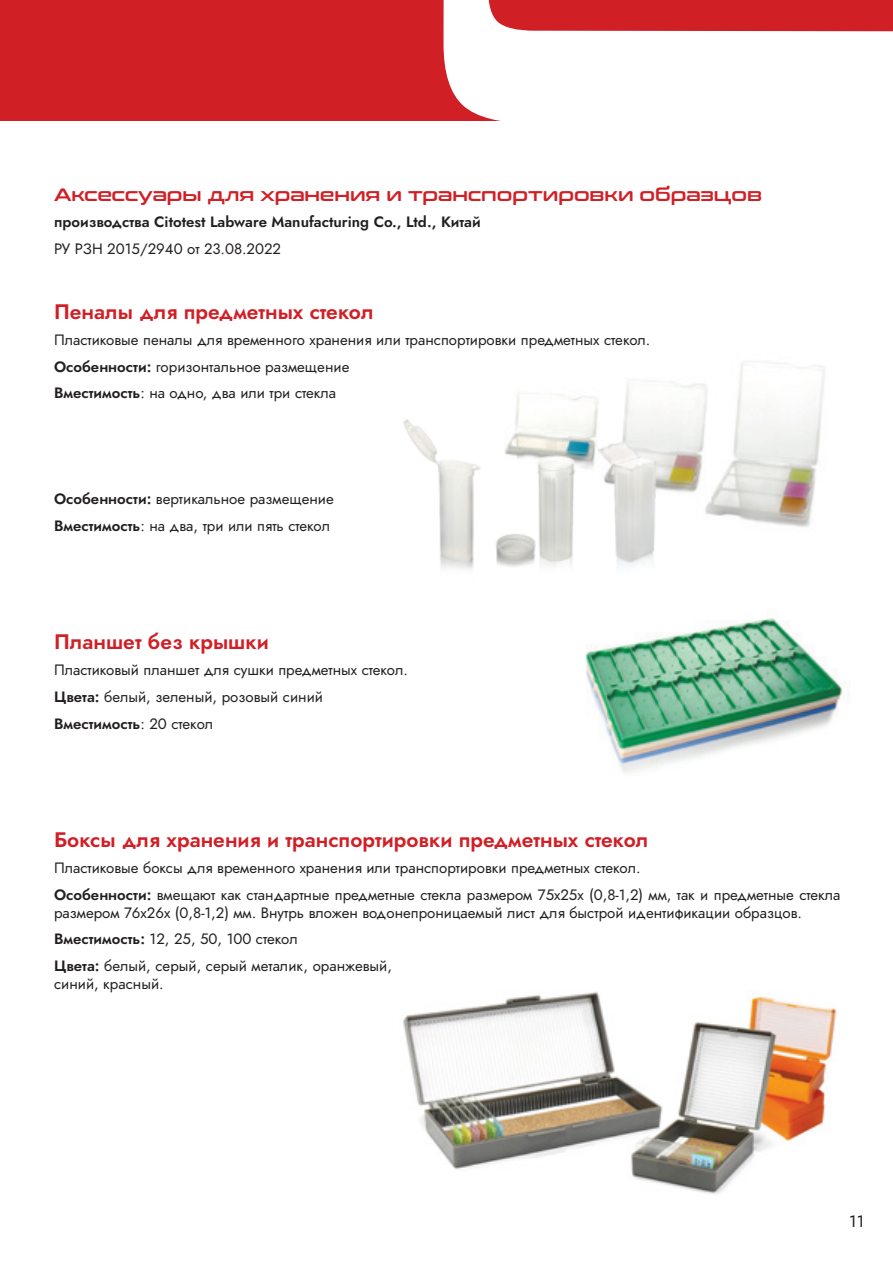
<style>
.page{position:relative;width:893px;height:1263px;background:#fff}
.page>*{position:absolute;margin:0;border:0;box-sizing:border-box;transform-origin:0 0}
.отступ_2п{font:600 21px "Jost";color:#d11f26}
.отступ_2п-2{font:600 18px "Conthrax";color:#d11f26}
.t1{font:16.5px "Jost";color:#231f20}
.отступ_2п-3{font:15px/18px "Jost";color:#231f20}
.отступ_2п-4{font:600 15px "Jost";color:#231f20}
.s1{font-weight:600}
.s2{font-weight:400}
</style>
<div class="page">
<div style="left:0;top:0;width:893px;height:120px;background:#d11f26"></div>
<svg style="left:443px;top:0;width:450px;height:121px;fill:#fff"></svg>
<img style="left:516px;top:361px;width:309px;height:166px">
<img style="left:585px;top:618px;width:259px;height:155px">
<img style="left:403px;top:991px;width:434px;height:203px">
<img style="left:403px;top:413px;width:265px;height:157px">
<p class="отступ_2п-2" style="left:54px;top:181px;width:710px">Аксессуары для хранения и транспортировки образцов</p>
<p class="отступ_2п-4" style="left:54px;top:212px;width:428px">производства Citotest Labware Manufacturing Co., Ltd., Китай</p>
<p class="отступ_2п-3" style="left:54px;top:240px;width:229px">РУ РЗН 2015/2940 от 23.08.2022</p>
<p class="отступ_2п" style="left:54px;top:297px;width:321px">Пеналы для предметных стекол</p>
<p class="отступ_2п-3" style="left:54px;top:331px;width:598px">Пластиковые пеналы для временного хранения или транспортировки предметных стекол.</p>
<p class="отступ_2п-3" style="left:54px;top:358px;width:297px"><span class="s1">Особенности:</span> горизонтальное размещение</p>
<p class="отступ_2п-3" style="left:54px;top:384px;width:284px"><span class="s1">Вместимость</span>: на одно, два или три стекла</p>
<p class="отступ_2п-3" style="left:54px;top:490px;width:281px"><span class="s1">Особенности:</span> вертикальное размещение</p>
<p class="отступ_2п-3" style="left:54px;top:517px;width:278px"><span class="s1">Вместимость</span>: на два, три или пять стекол</p>
<p class="отступ_2п" style="left:54px;top:627px;width:216px">Планшет без крышки</p>
<p class="отступ_2п-3" style="left:54px;top:661px;width:355px">Пластиковый планшет для сушки предметных стекол.</p>
<p class="отступ_2п-3" style="left:54px;top:688px;width:271px"><span class="s1">Цвета:</span> белый, зеленый, розовый синий</p>
<p class="отступ_2п-4" style="left:54px;top:713px;width:161px">Вместимость<span class="s2">: 20 стекол</span></p>
<p class="отступ_2п" style="left:54px;top:825px;width:596px">Боксы для хранения и транспортировки предметных стекол</p>
<p class="отступ_2п-3" style="left:54px;top:859px;width:588px">Пластиковые боксы для временного хранения или транспортировки предметных стекол.</p>
<p class="отступ_2п-3" style="left:54px;top:885px;width:788px"><span class="s1">Особенности:</span> вмещают как стандартные предметные стекла размером 75х25х (0,8-1,2) мм, так и предметные стекла размером 76х26х (0,8-1,2) мм. Внутрь вложен водонепроницаемый лист для быстрой идентификации образцов.</p>
<p class="отступ_2п-3" style="left:54px;top:930px;width:245px"><span class="s1">Вместимость:</span> 12, 25, 50, 100 стекол</p>
<p class="отступ_2п-3" style="left:54px;top:956px;width:340px"><span class="s1">Цвета:</span> белый, серый, серый металик, оранжевый, синий, красный.</p>
<p class="t1" style="left:849px;top:1209px;width:16px">11</p>
</div>
